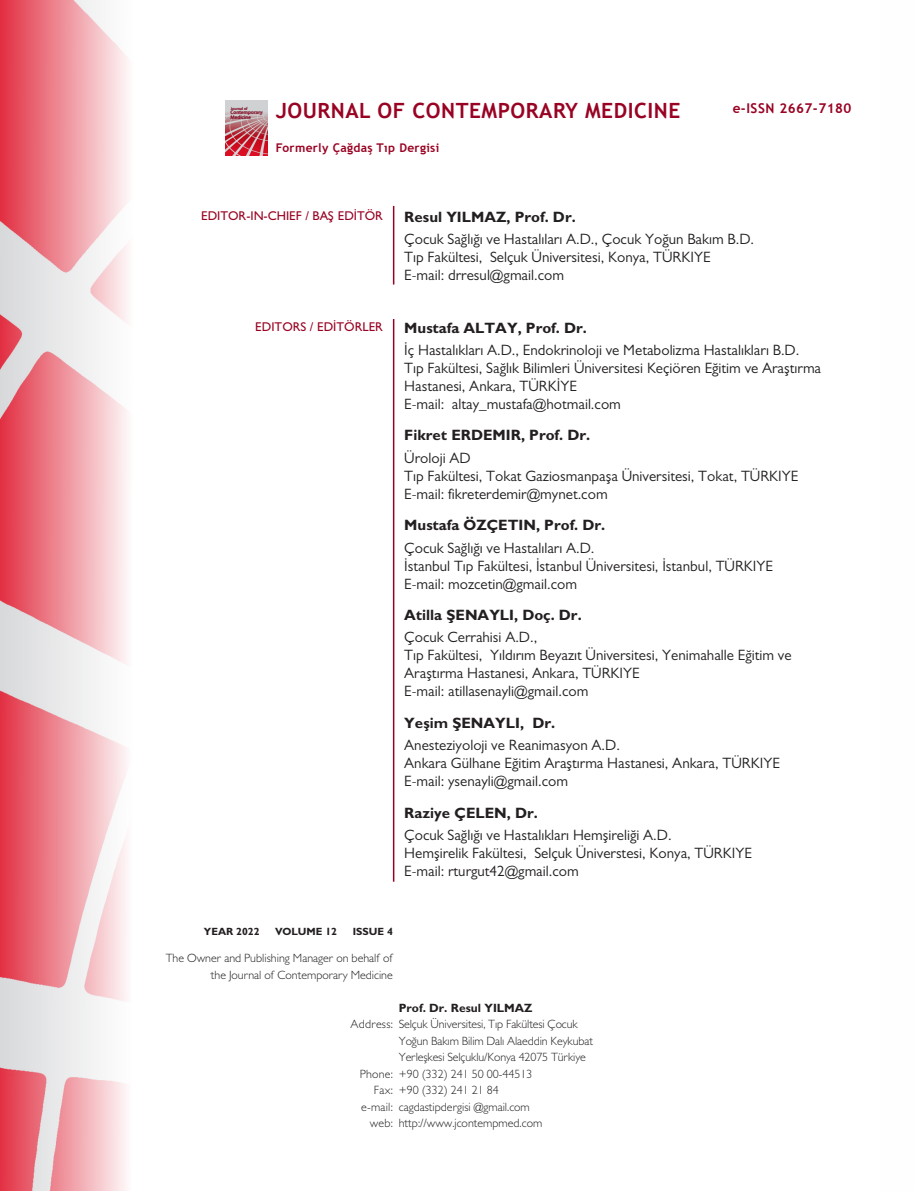
<style>
.page{position:relative;width:915px;height:1191px;background:#fff}
.page>*{position:absolute;margin:0;border:0;box-sizing:border-box;transform-origin:0 0}
.tablo_veri_satiri{font:700 21px "Trebuchet MS";letter-spacing:.025em;color:#990323}
.t1{font:15px/18px "Gill Sans MT Pro";color:#231f20}
.t2{font:700 15px "Gill Sans MT Pro";color:#231f20}
.tablo_veri_satiri-2{font:700 13.5px "Trebuchet MS";letter-spacing:.035em;color:#990323}
.t3{font:500 12.75px "Gill Sans MT Pro";color:#990323}
.t4{font:300 12px/16.5px "Gill Sans MT Pro";color:#231f20}
.tablo_veri_satiri-3{font:700 12px "Trebuchet MS";letter-spacing:.025em;color:#990323}
.t5{font:700 12px "Gill Sans MT Pro";color:#231f20}
.t6{font:300 12px "Gill Sans MT Pro";letter-spacing:.02em;color:#231f20}
.ana_metin{font:700 10.5px "Gill Sans MT Pro";color:#231f20}
.t7{font:600 5.1px "Myriad Pro";color:#990323}
.t8{font:600 3.9px "Myriad Pro";color:#990323}
</style>
<div class="page">
<img style="left:225px;top:100px;width:42px;height:56px">
<hr style="left:230px;top:106px;width:18px;height:4px;background:#231f20;opacity:.56">
<div style="left:230px;top:110px;width:33px;height:9px;background:#231f20;opacity:.56"></div>
<svg style="left:0;top:0;width:128px;height:1191px;background:#edaab1"></svg>
<hr style="left:393px;top:206px;width:1px;height:78px;background:#990323">
<hr style="left:393px;top:319px;width:1px;height:562px;background:#990323">
<p class="t8" style="left:231px;top:106px;width:18px">Journal of</p>
<p class="tablo_veri_satiri-2" style="left:732px;top:100px;width:120px">e-ISSN 2667-7180</p>
<p class="t7" style="left:230px;top:114px;width:22px">Medicine</p>
<p class="tablo_veri_satiri" style="left:276px;top:98px;width:406px">JOURNAL OF CONTEMPORARY MEDICINE</p>
<p class="tablo_veri_satiri-3" style="left:276px;top:140px;width:165px">Formerly Çağdaş Tıp Dergisi</p>
<p class="t7" style="left:230px;top:109px;width:33px">Contemporary</p>
<p class="t3" style="left:201px;top:208px;width:183px">EDITOR-IN-CHIEF / BAŞ EDİTÖR</p>
<p class="t3" style="left:255px;top:319px;width:129px">EDITORS / EDİTÖRLER</p>
<p class="t2" style="left:404px;top:207px;width:173px">Resul YILMAZ, Prof. Dr.</p>
<p class="t1" style="left:404px;top:230px;width:351px">Çocuk Sağlığı ve Hastalıları A.D., Çocuk Yoğun Bakım B.D.</p>
<p class="t1" style="left:404px;top:248px;width:308px">Tıp Fakültesi, Selçuk Üniversitesi, Konya, TÜRKIYE</p>
<p class="t1" style="left:404px;top:266px;width:161px">E-mail: drresul@gmail.com</p>
<p class="t2" style="left:404px;top:318px;width:184px">Mustafa ALTAY, Prof. Dr.</p>
<p class="t1" style="left:404px;top:341px;width:396px">İç Hastalıkları A.D., Endokrinoloji ve Metabolizma Hastalıkları B.D.</p>
<p class="t1" style="left:404px;top:359px;width:418px">Tıp Fakültesi, Sağlık Bilimleri Üniversitesi Keçiören Eğitim ve Araştırma<br>Hastanesi, Ankara, TÜRKİYE</p>
<p class="t1" style="left:404px;top:395px;width:218px">E-mail: altay_mustafa@hotmail.com</p>
<p class="t2" style="left:404px;top:426px;width:187px">Fikret ERDEMIR, Prof. Dr.</p>
<p class="t1" style="left:404px;top:448px;width:68px">Üroloji AD</p>
<p class="t1" style="left:404px;top:466px;width:395px">Tıp Fakültesi, Tokat Gaziosmanpaşa Üniversitesi, Tokat, TÜRKIYE</p>
<p class="t1" style="left:404px;top:484px;width:205px">E-mail: fikreterdemir@mynet.com</p>
<p class="t2" style="left:404px;top:516px;width:202px">Mustafa ÖZÇETIN, Prof. Dr.</p>
<p class="t1" style="left:404px;top:538px;width:192px">Çocuk Sağlığı ve Hastalıları A.D.</p>
<p class="t1" style="left:404px;top:556px;width:370px">İstanbul Tıp Fakültesi, İstanbul Üniversitesi, İstanbul, TÜRKIYE</p>
<p class="t1" style="left:404px;top:574px;width:174px">E-mail: mozcetin@gmail.com</p>
<p class="t2" style="left:404px;top:605px;width:179px">Atilla ŞENAYLI, Doç. Dr.</p>
<p class="t1" style="left:404px;top:628px;width:134px">Çocuk Cerrahisi A.D.,</p>
<p class="t1" style="left:404px;top:646px;width:388px">Tıp Fakültesi, Yıldırım Beyazıt Üniversitesi, Yenimahalle Eğitim ve</p>
<p class="t1" style="left:404px;top:664px;width:237px">Araştırma Hastanesi, Ankara, TÜRKIYE</p>
<p class="t1" style="left:404px;top:682px;width:185px">E-mail: atillasenayli@gmail.com</p>
<p class="t2" style="left:404px;top:713px;width:152px">Yeşim ŞENAYLI, Dr.</p>
<p class="t1" style="left:404px;top:736px;width:217px">Anesteziyoloji ve Reanimasyon A.D.</p>
<p class="t1" style="left:404px;top:754px;width:377px">Ankara Gülhane Eğitim Araştırma Hastanesi, Ankara, TÜRKIYE</p>
<p class="t1" style="left:404px;top:772px;width:165px">E-mail: ysenayli@gmail.com</p>
<p class="t2" style="left:404px;top:803px;width:135px">Raziye ÇELEN, Dr.</p>
<p class="t1" style="left:404px;top:825px;width:269px">Çocuk Sağlığı ve Hastalıkları Hemşireliği A.D.</p>
<p class="t1" style="left:404px;top:843px;width:349px">Hemşirelik Fakültesi, Selçuk Üniverstesi, Konya, TÜRKIYE</p>
<p class="t1" style="left:404px;top:861px;width:176px">E-mail: rturgut42@gmail.com</p>
<p class="ana_metin" style="left:204px;top:924px;width:57px">YEAR 2022</p>
<p class="ana_metin" style="left:275px;top:924px;width:63px">VOLUME 12</p>
<p class="ana_metin" style="left:352px;top:924px;width:42px">ISSUE 4</p>
<p class="t4" style="left:166px;top:949px;width:228px">The Owner and Publishing Manager on behalf of</p>
<p class="t4" style="left:211px;top:966px;width:183px">the Journal of Contemporary Medicine</p>
<p class="t6" style="left:350px;top:1017px;width:44px">Address:</p>
<p class="t5" style="left:398px;top:1000px;width:135px">Prof. Dr. Resul YILMAZ</p>
<p class="t4" style="left:398px;top:1015px;width:196px">Selçuk Üniversitesi, Tıp Fakültesi Çocuk<br>Yoğun Bakım Bilim Dalı Alaeddin Keykubat<br>Yerleşkesi Selçuklu/Konya 42075 Türkiye</p>
<p class="t4" style="left:398px;top:1065px;width:135px">+90 (332) 241 50 00-44513</p>
<p class="t4" style="left:398px;top:1081px;width:101px">+90 (332) 241 21 84</p>
<p class="t4" style="left:398px;top:1098px;width:133px">cagdastipdergisi @gmail.com</p>
<p class="t4" style="left:398px;top:1114px;width:145px">http://www.jcontempmed.com</p>
<p class="t4" style="left:359px;top:1065px;width:35px">Phone:</p>
<p class="t4" style="left:374px;top:1081px;width:20px">Fax:</p>
<p class="t4" style="left:361px;top:1098px;width:33px">e-mail:</p>
<p class="t4" style="left:369px;top:1114px;width:25px">web:</p>
</div>
